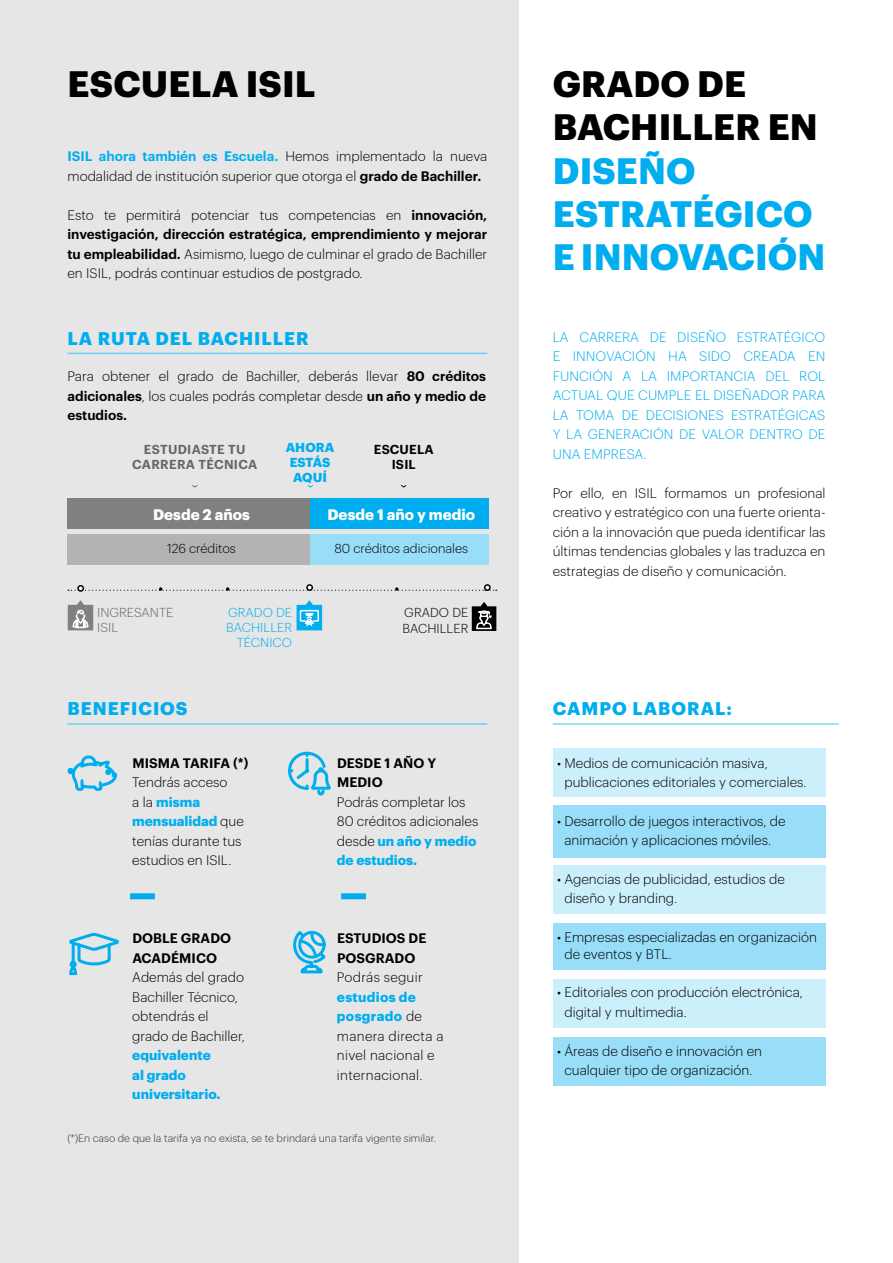
<style>
.page{position:relative;width:893px;height:1263px;background:#fff}
.page>*{position:absolute;margin:0;border:0;box-sizing:border-box;transform-origin:0 0}
.t1{font:700 36px/43.2px "Graphik";letter-spacing:.005em;color:#000}
.t2{font:700 36px/43.2px "Graphik";letter-spacing:.005em;color:#00aeef}
.t3{font:700 18px "Graphik";letter-spacing:.055em;color:#00aeef}
.t4{font:700 15px "Graphik";color:#fff}
.t5{font:300 13.5px/19.5px "Graphik";color:#000}
.t6{font:300 13.5px/19.5px "Graphik";letter-spacing:.005em;color:#00aeef;text-align:justify}
.t7{font:300 13.5px/19.5px "Graphik";letter-spacing:.02em;color:#000}
.t8{font:600 13.5px/19.5px "Graphik";letter-spacing:.005em;color:#000}
.t9{font:700 13.5px/19.5px "Graphik";color:#00aeef}
.t10{font:300 12.75px/15.3px "Graphik";color:#000}
.t11{font:600 12.75px/15.3px "Graphik";letter-spacing:.025em;color:#666;text-align:center}
.t12{font:300 12.75px/15.3px "Graphik";letter-spacing:.005em;color:#00aeef;text-align:right}
.t13{font:700 12.75px/15.3px "Graphik";letter-spacing:.005em;color:#00aeef;text-align:center}
.t14{font:300 12.75px/15.3px "Graphik";letter-spacing:.005em;color:#666}
.t15{font:600 12.75px/15.3px "Graphik";letter-spacing:.015em;color:#000;text-align:center}
.t16{font:300 10.5px "Graphik";color:#333}
.s1{font-weight:600;color:#00aeef}
.s2{font-weight:600}
.s3{font-weight:700;color:#00aeef}
.s4{font-size:12.75px}
</style>
<div class="page">
<div style="left:0;top:0;width:518px;height:1263px;background:#e6e6e6"></div>
<hr style="left:68px;top:723px;width:419px;height:2px;background:#6dcff6">
<svg style="left:288px;top:751px;width:43px;height:45px"></svg>
<svg style="left:67px;top:755px;width:51px;height:36px"></svg>
<svg style="left:69px;top:933px;width:50px;height:43px"></svg>
<svg style="left:293px;top:930px;width:33px;height:44px"></svg>
<div style="left:341px;top:893px;width:25px;height:6px;background:#00aeef"></div>
<div style="left:130px;top:893px;width:25px;height:6px;background:#00aeef"></div>
<div style="left:311px;top:499px;width:178px;height:30px;background:#00aeef"></div>
<div style="left:484px;top:584px;width:7px;height:7px;border:2px solid #000;border-radius:50%"></div>
<svg style="left:297px;top:600px;width:25px;height:30px"></svg>
<svg style="left:471px;top:602px;width:25px;height:29px"></svg>
<div style="left:311px;top:535px;width:178px;height:30px;background:#99def9"></div>
<div style="left:306px;top:584px;width:7px;height:7px;border:2px solid #000;border-radius:50%"></div>
<div style="left:68px;top:499px;width:242px;height:30px;background:#808080"></div>
<div style="left:68px;top:535px;width:242px;height:30px;background:#b3b3b3"></div>
<svg style="left:68px;top:600px;width:25px;height:31px"></svg>
<svg style="left:68px;top:585px;width:429px;height:6px"></svg>
<div style="left:77px;top:585px;width:7px;height:7px;border:2px solid #000;border-radius:50%"></div>
<hr style="left:68px;top:353px;width:419px;height:1px;background:#6dcff6">
<hr style="left:553px;top:723px;width:286px;height:2px;background:#80d6f7">
<div style="left:553px;top:748px;width:272px;height:49px;background:#cceffc"></div>
<div style="left:553px;top:865px;width:272px;height:49px;background:#cceffc"></div>
<div style="left:553px;top:923px;width:272px;height:46px;background:#99def9"></div>
<div style="left:553px;top:978px;width:272px;height:49px;background:#cceffc"></div>
<div style="left:553px;top:1037px;width:272px;height:48px;background:#99def9"></div>
<div style="left:553px;top:805px;width:272px;height:53px;background:#99def9"></div>
<h1 class="t1" style="left:68px;top:59px;width:250px">ESCUELA ISIL</h1>
<p class="t5" style="left:68px;top:145px;width:421px"><span class="s1">ISIL ahora también es Escuela.</span> Hemos implementado la nueva modalidad de institución superior que otorga el <span class="s2">grado de Bachiller.</span></p>
<p class="t5" style="left:68px;top:204px;width:421px;text-align:justify">Esto te permitirá potenciar tus competencias en <span class="s2">innovación, investigación, dirección estratégica, emprendimiento y mejorar tu empleabilidad.</span> Asimismo, luego de culminar el grado de Bachiller en ISIL, podrás continuar estudios de postgrado.</p>
<h2 class="t3" style="left:68px;top:325px;width:243px">LA RUTA DEL BACHILLER</h2>
<p class="t5" style="left:68px;top:366px;width:420px;text-align:justify">Para obtener el grado de Bachiller, deberás llevar <span class="s2">80 créditos adicionales</span>, los cuales podrás completar desde <span class="s2">un año y medio de estudios.</span></p>
<p class="t11" style="left:132px;top:440px;width:127px">ESTUDIASTE TU<br>CARRERA TÉCNICA</p>
<p class="t4" style="left:153px;top:503px;width:98px">Desde 2 años</p>
<p class="t10" style="left:167px;top:540px;width:70px">126 créditos</p>
<p class="t13" style="left:286px;top:438px;width:50px">AHORA<br>ESTÁS<br>AQUÍ</p>
<p class="t15" style="left:374px;top:440px;width:61px">ESCUELA<br>ISIL</p>
<p class="t4" style="left:327px;top:502px;width:149px">Desde 1 año y medio</p>
<p class="t10" style="left:335px;top:540px;width:135px">80 créditos adicionales</p>
<p class="t14" style="left:97px;top:603px;width:78px">INGRESANTE<br>ISIL</p>
<h2 class="t3" style="left:68px;top:695px;width:121px">BENEFICIOS</h2>
<p class="t12" style="left:226px;top:603px;width:67px">GRADO DE<br>BACHILLER<br>TÉCNICO</p>
<p class="t10" style="left:403px;top:604px;width:67px">GRADO DE<br>BACHILLER</p>
<p class="t8" style="left:132px;top:752px;width:118px">MISMA TARIFA (*)</p>
<p class="t5" style="left:132px;top:771px;width:113px">Tendrás acceso<br>a la <span class="s3">misma mensualidad</span> que tenías durante tus estudios en ISIL.</p>
<p class="t8" style="left:132px;top:927px;width:100px">DOBLE GRADO<br>ACADÉMICO</p>
<p class="t5" style="left:132px;top:966px;width:114px">Además del grado<br>Bachiller Técnico, obtendrás el grado de Bachiller,</p>
<p class="t9" style="left:132px;top:1044px;width:90px">equivalente al grado universitario.</p>
<p class="t8" style="left:337px;top:752px;width:101px">DESDE 1 AÑO Y<br>MEDIO</p>
<p class="t5" style="left:337px;top:791px;width:143px">Podrás completar los<br>80 créditos adicionales desde <span class="s3">un año y medio de estudios.</span></p>
<p class="t8" style="left:337px;top:927px;width:91px">ESTUDIOS DE<br>POSGRADO</p>
<p class="t7" style="left:337px;top:966px;width:87px">Podrás seguir</p>
<p class="t7" style="left:337px;top:986px;width:108px"><span class="s3">estudios de posgrado</span> de manera directa a nivel nacional e internacional.</p>
<p class="t16" style="left:68px;top:1130px;width:370px">(*)En caso de que la tarifa ya no exista, se te brindará una tarifa vigente similar.</p>
<h1 class="t1" style="left:553px;top:59px;width:266px">GRADO DE<br>BACHILLER EN</h1>
<h1 class="t2" style="left:553px;top:146px;width:274px">DISEÑO<br>ESTRATÉGICO<br>E INNOVACIÓN</h1>
<p class="t6" style="left:553px;top:326px;width:274px">LA CARRERA DE DISEÑO ESTRATÉGICO E INNOVACIÓN HA SIDO CREADA EN FUNCIÓN A LA IMPORTANCIA DEL ROL ACTUAL QUE CUMPLE EL DISEÑADOR PARA LA TOMA DE DECISIONES ESTRATÉGICAS Y LA GENERACIÓN DE VALOR DENTRO DE UNA EMPRESA.</p>
<p class="t5" style="left:553px;top:482px;width:274px;text-align:justify">Por ello, en ISIL formamos un profesional creativo y estratégico con una fuerte orienta&shy;ción a la innovación que pueda identificar las últimas tendencias globales y las traduzca en estrategias de diseño y comunicación.</p>
<h2 class="t3" style="left:553px;top:695px;width:181px">CAMPO LABORAL:</h2>
<p class="t5" style="left:564px;top:752px;width:244px;text-indent:-7px"><span class="s4">•</span> Medios de comunicación masiva, publicaciones editoriales y comerciales.</p>
<p class="t5" style="left:557px;top:810px;width:230px;text-align:center"><span class="s4">•</span> Desarrollo de juegos interactivos, de animación y aplicaciones móviles.</p>
<p class="t5" style="left:564px;top:869px;width:222px;text-indent:-7px"><span class="s4">•</span> Agencias de publicidad, estudios de diseño y branding.</p>
<p class="t5" style="left:564px;top:928px;width:254px;line-height:16.2px;text-indent:-7px"><span class="s4">•</span> Empresas especializadas en organización de eventos y BTL.</p>
<p class="t5" style="left:564px;top:982px;width:240px;text-indent:-7px"><span class="s4">•</span> Editoriales con producción electrónica, digital y multimedia.</p>
<p class="t5" style="left:557px;top:1040px;width:206px;text-align:center"><span class="s4">•</span> Áreas de diseño e innovación en cualquier tipo de organización.</p>
</div>
